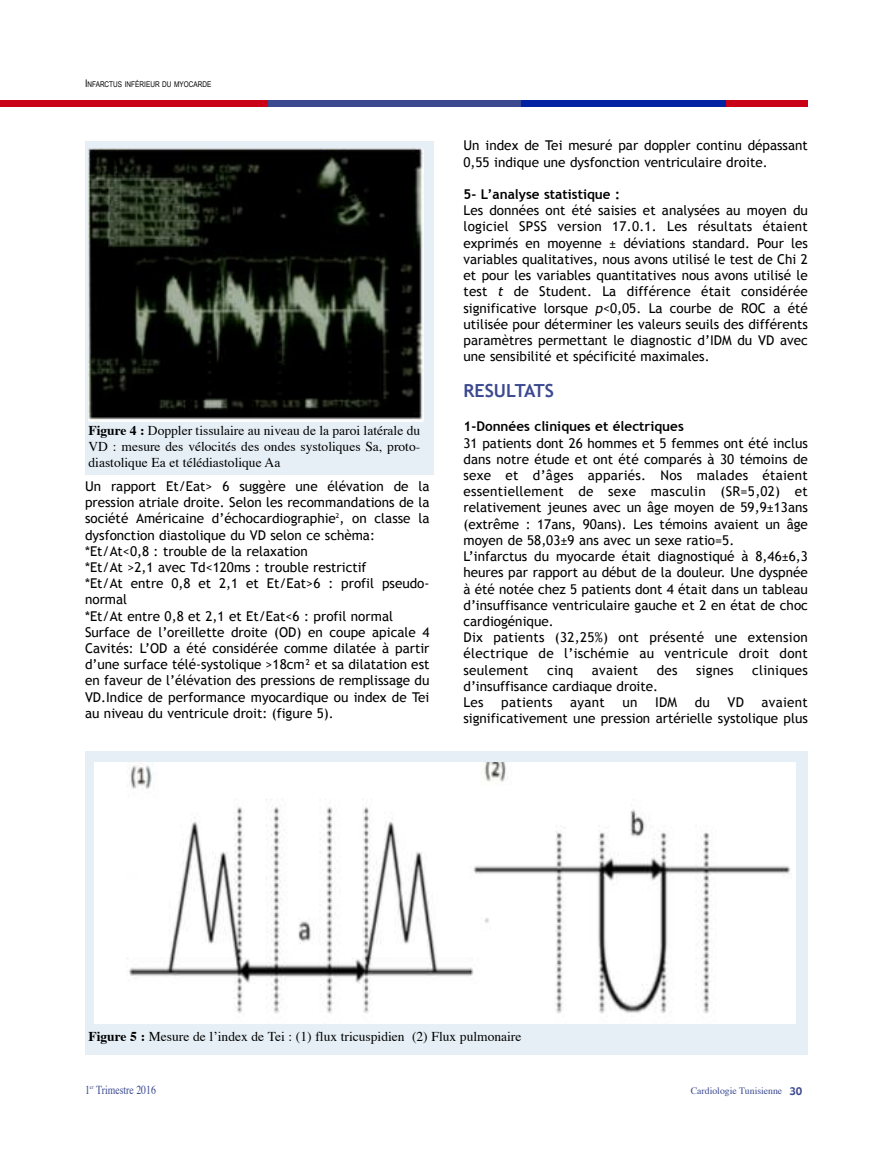
<style>
.page{position:relative;width:893px;height:1149px;background:#fff}
.page>*{position:absolute;margin:0;border:0;box-sizing:border-box;transform-origin:0 0}
.t1{font:700 18px "Trebuchet MS";color:#3b4990}
.t2{font:13.5px/16.2px "Trebuchet MS";color:#000}
.t3{font:13.5px/16.2px "Times";color:#000;text-align:justify}
.t4{font:700 13.5px "Trebuchet MS";color:#000}
.t5{font:12.15px "Times";color:#3b4990;scale:.8 1}
.t6{font:9.75px "Times";color:#3b4990}
.t7{font:7.8px "Arial Narrow";color:#000}
.s1{font-size:10.5px}
.s2{font-weight:700}
.s3{font-style:italic}
.s4{font-family:"Gadget";font-size:10.5px}
</style>
<div class="page">
<div style="left:85px;top:141px;width:348px;height:334px;background:#e5eff5"></div>
<img style="left:89px;top:149px;width:334px;height:273px">
<div style="left:85px;top:751px;width:723px;height:303px;background:#e5eff5"></div>
<img style="left:95px;top:762px;width:700px;height:260px">
<div style="left:0;top:100px;width:270px;height:6px;background:#ca0016"></div>
<div style="left:269px;top:100px;width:252px;height:6px;background:#3b4990"></div>
<div style="left:521px;top:100px;width:205px;height:6px;background:#0022a3"></div>
<div style="left:726px;top:100px;width:82px;height:6px;background:#ca0016"></div>
<p class="t7" style="left:85px;top:79px;width:128px"><span class="s1">I</span>NFARCTUS INFÉRIEUR DU MYOCARDE</p>
<p class="t3" style="left:89px;top:423px;width:333px"><span class="s2">Figure 4 :</span> Doppler tissulaire au niveau de la paroi latérale du VD : mesure des vélocités des ondes systoliques Sa, proto&shy;diastolique Ea et télédiastolique Aa</p>
<p class="t2" style="left:85px;top:478px;width:346px">un rapport et/eat&gt; 6 suggère une élévation de la pression atriale droite. selon les recommandations de la société américaine d’échocardiographie<sup>2</sup>, on classe la dysfonction diastolique du Vd selon ce schèma: *et/at&lt;0,8 : trouble de la relaxation<br>*et/at &gt;2,1 avec Td&lt;120ms : trouble restrictif<br>*et/at entre 0,8 et 2,1 et et/eat&gt;6 : profil pseudo&shy;normal<br>*et/at entre 0,8 et 2,1 et et/eat&lt;6 : profil normal surface de l’oreillette droite (od) en coupe apicale 4<br>Cavités: l’od a été considérée comme dilatée à partir d’une surface télé-systolique &gt;18cm² et sa dilatation est en faveur de l’élévation des pressions de remplissage du Vd.indice de performance myocardique ou index de Tei au niveau du ventricule droit: (figure 5).</p>
<p class="t2" style="left:463px;top:137px;width:346px">un index de Tei mesuré par doppler continu dépassant<br>0,55 indique une dysfonction ventriculaire droite.</p>
<p class="t4" style="left:463px;top:186px;width:158px">5- L’analyse statistique :</p>
<p class="t2" style="left:463px;top:202px;width:346px;text-align:justify">les données ont été saisies et analysées au moyen du logiciel sPss version 17.0.1. les résultats étaient exprimés en moyenne ± déviations standard. Pour les variables qualitatives, nous avons utilisé le test de Chi 2 et pour les variables quantitatives nous avons utilisé le test <span class="s3">t</span> de student. la différence était considérée significative lorsque <span class="s3">p</span>&lt;0,05. la courbe de roC a été utilisée pour déterminer les valeurs seuils des différents paramètres permettant le diagnostic d’idM du Vd avec une sensibilité et spécificité maximales.</p>
<h1 class="t1" style="left:463px;top:380px;width:92px">rEsuLtAts</h1>
<p class="t4" style="left:463px;top:418px;width:222px">1-données cliniques et électriques</p>
<p class="t2" style="left:463px;top:434px;width:346px">31 patients dont 26 hommes et 5 femmes ont été inclus dans notre étude et ont été comparés à 30 témoins de sexe et d’âges appariés. nos malades étaient essentiellement de sexe masculin (sr=5,02) et relativement jeunes avec un âge moyen de 59,9±13ans (extrême : 17ans, 90ans). les témoins avaient un âge moyen de 58,03±9 ans avec un sexe ratio=5.<br>l’infarctus du myocarde était diagnostiqué à 8,46±6,3 heures par rapport au début de la douleur. une dyspnée à été notée chez 5 patients dont 4 était dans un tableau d’insuffisance ventriculaire gauche et 2 en état de choc cardiogénique.<br>dix patients (32,25%) ont présenté une extension électrique de l’ischémie au ventricule droit dont seulement</p>
<p class="t2" style="left:547px;top:661px;width:28px">cinq</p>
<p class="t2" style="left:592px;top:661px;width:48px">avaient</p>
<p class="t2" style="left:657px;top:661px;width:22px">des</p>
<p class="t2" style="left:696px;top:661px;width:39px">signes</p>
<p class="t2" style="left:752px;top:661px;width:57px">cliniques</p>
<p class="t2" style="left:463px;top:677px;width:196px">d’insuffisance cardiaque droite. les</p>
<p class="t2" style="left:501px;top:694px;width:53px">patients</p>
<p class="t2" style="left:570px;top:694px;width:36px">ayant</p>
<p class="t2" style="left:622px;top:694px;width:17px">un</p>
<p class="t2" style="left:655px;top:694px;width:24px">idM</p>
<p class="t2" style="left:695px;top:694px;width:17px">du</p>
<p class="t2" style="left:727px;top:694px;width:18px">Vd</p>
<p class="t2" style="left:463px;top:694px;width:346px;text-align:right">avaient<br>significativement une pression artérielle systolique plus</p>
<p class="t3" style="left:89px;top:1029px;width:434px"><span class="s2">Figure 5 :</span> Mesure de l’index de Tei : (1) flux tricuspidien (2) Flux pulmonaire</p>
<p class="t5" style="left:85px;top:1083px;width:90px">1<sup>er</sup> Trimestre 2016</p>
<p class="t6" style="left:691px;top:1086px;width:113px">Cardiologie Tunisienne <span class="s4">30</span></p>
</div>
